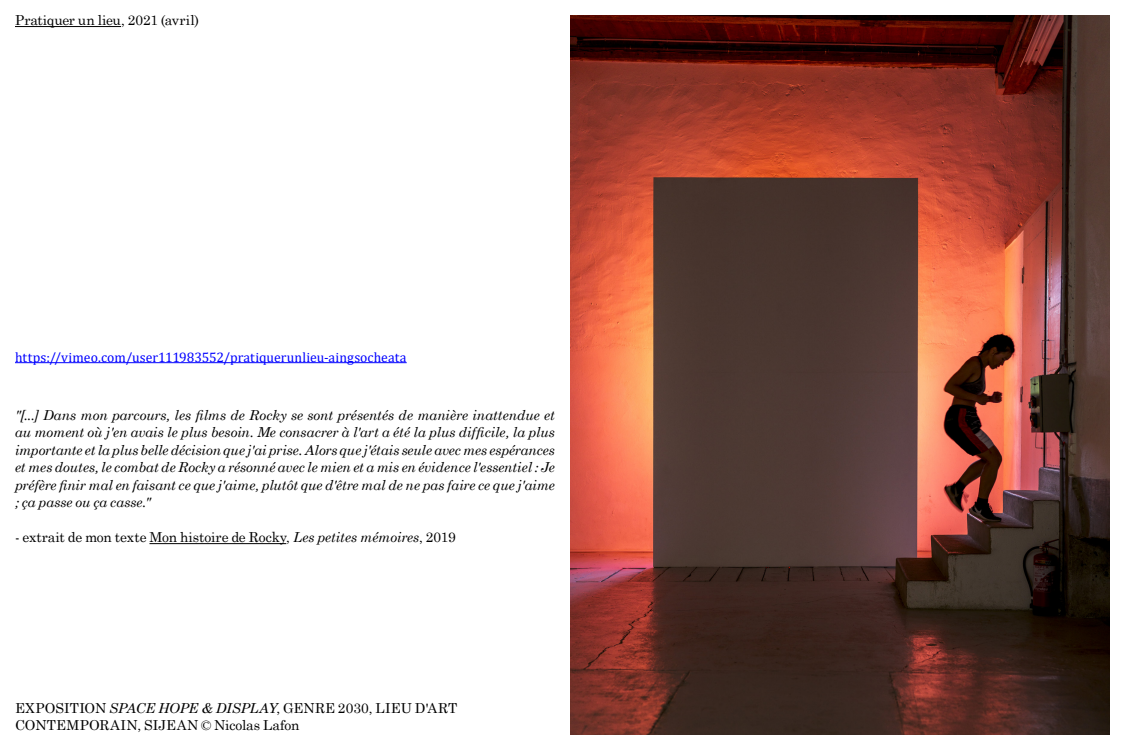
<style>
.page{position:relative;width:1125px;height:750px;background:#fff}
.page>*{position:absolute;margin:0;border:0;box-sizing:border-box;transform-origin:0 0}
.TEXTES{font:italic 13.75px/17.5px "Century Schoolbook";letter-spacing:-.005em;color:#000;text-align:justify}
.TEXTES-2{font:13.75px/17.5px "Century Schoolbook";color:#000}
.TEXTES-3{font:13.75px "Cambria";color:#00f}
.s1{font-style:italic}
</style>
<div class="page">
<hr style="left:15px;top:362px;width:392px;height:1px;background:#00f">
<img style="left:570px;top:15px;width:540px;height:720px">
<hr style="left:15px;top:26px;width:106px;height:1px;background:#000">
<hr style="left:149px;top:543px;width:137px;height:1px;background:#000">
<p class="TEXTES-2" style="left:15px;top:10px;width:186px">Pratiquer un lieu, 2021 (avril)</p>
<p class="TEXTES-3" style="left:15px;top:349px;width:393px">https://vimeo.com/user111983552/pratiquerunlieu-aingsocheata</p>
<p class="TEXTES" style="left:15px;top:405px;width:542px">"[...] Dans mon parcours, les films de Rocky se sont présentés de manière inattendue et au moment où j'en avais le plus besoin. Me consacrer à l'art a été la plus difficile, la plus importante et la plus belle décision que j'ai prise. Alors que j'étais seule avec mes espérances et mes doutes, le combat de Rocky a résonné avec le mien et a mis en évidence l'essentiel : Je préfère finir mal en faisant ce que j'aime, plutôt que d'être mal de ne pas faire ce que j'aime ; ça passe ou ça casse."</p>
<p class="TEXTES-2" style="left:15px;top:527px;width:442px">- extrait de mon texte Mon histoire de Rocky, <span class="s1">Les petites mémoires</span>, 2019</p>
<p class="TEXTES-2" style="left:15px;top:698px;width:444px">EXPOSITION <span class="s1">SPACE HOPE &amp; DISPLAY</span>, GENRE 2030, LIEU D'ART<br>CONTEMPORAIN, SIJEAN © Nicolas Lafon</p>
</div>
